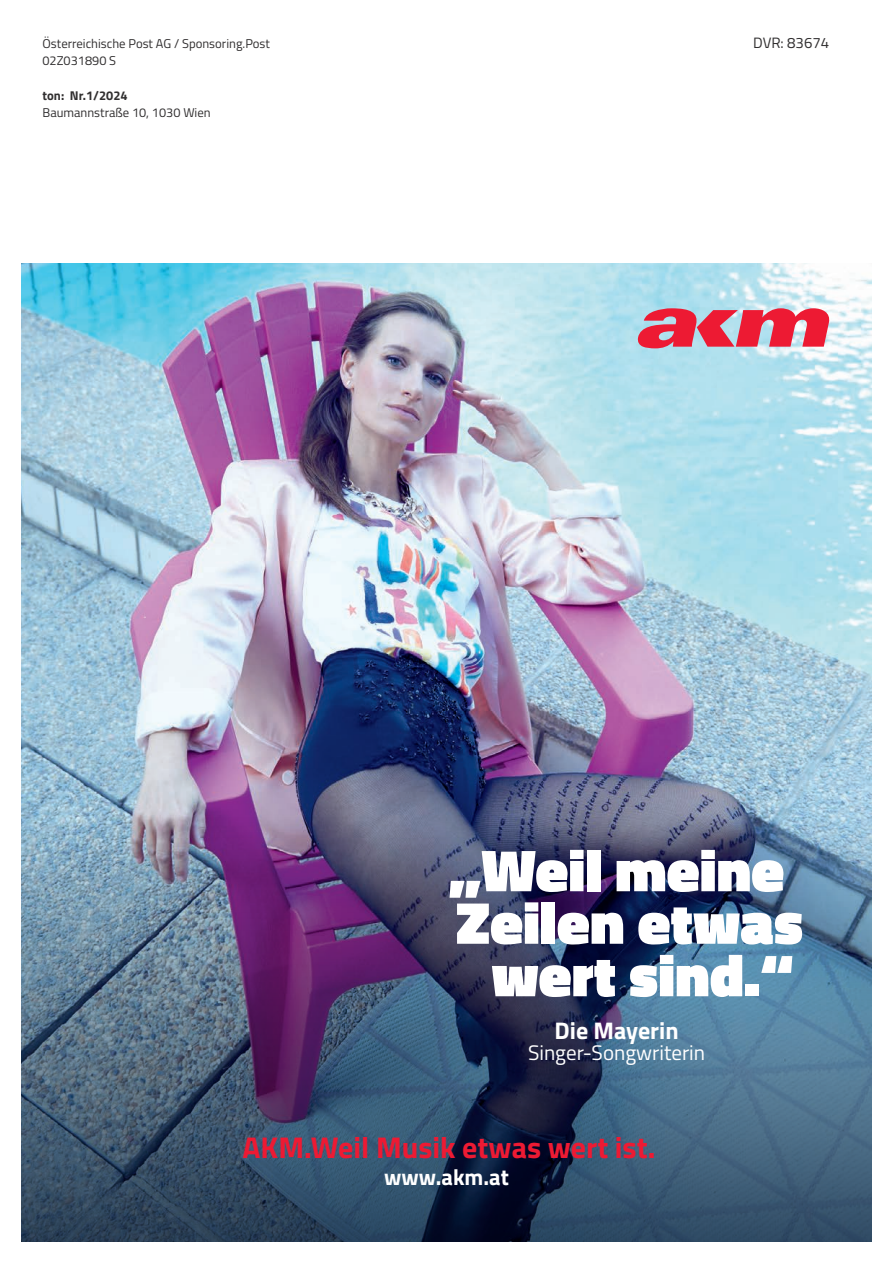
<style>
.page{position:relative;width:893px;height:1263px;background:#fff}
.page>*{position:absolute;margin:0;border:0;box-sizing:border-box;transform-origin:0 0}
.t1{font:900 60px/52.5px "Titillium";color:#fff;text-align:center}
.t2{font:700 30px "Titillium";color:#ed1a33}
.t3{font:700 24px "Titillium";color:#fff}
.t4{font:700 22.5px "Titillium";color:#fff}
.t5{font:21px "Titillium";color:#fff}
.t6{font:15px "Titillium";color:#312f30}
.t7{font:12.75px/17.2px "Titillium";color:#312f30}
.t8{font:700 12.75px "Titillium";color:#312f30}
</style>
<div class="page">
<img style="left:21px;top:264px;width:851px;height:552px">
<img style="left:21px;top:816px;width:851px;height:426px">
<svg style="left:637px;top:308px;width:194px;height:40px;background:#dc6074"></svg>
<p class="t7" style="left:43px;top:34px;width:229px">Österreichische Post AG / Sponsoring.Post<br>02Z031890 S</p>
<p class="t8" style="left:43px;top:85px;width:87px">ton: Nr.1/2024</p>
<p class="t7" style="left:43px;top:103px;width:170px">Baumannstraße 10, 1030 Wien</p>
<p class="t6" style="left:753px;top:32px;width:78px">DVR: 83674</p>
<h1 class="t1" style="left:449px;top:844px;width:356px">„Weil meine<br>Zeilen etwas wert sind.“</h1>
<h3 class="t3" style="left:554px;top:1012px;width:126px">Die Mayerin</h3>
<h3 class="t5" style="left:528px;top:1037px;width:179px">Singer-Songwriterin</h3>
<h2 class="t2" style="left:243px;top:1124px;width:414px">AKM.Weil Musik etwas wert ist.</h2>
<h3 class="t4" style="left:384px;top:1160px;width:126px">www.akm.at</h3>
</div>
